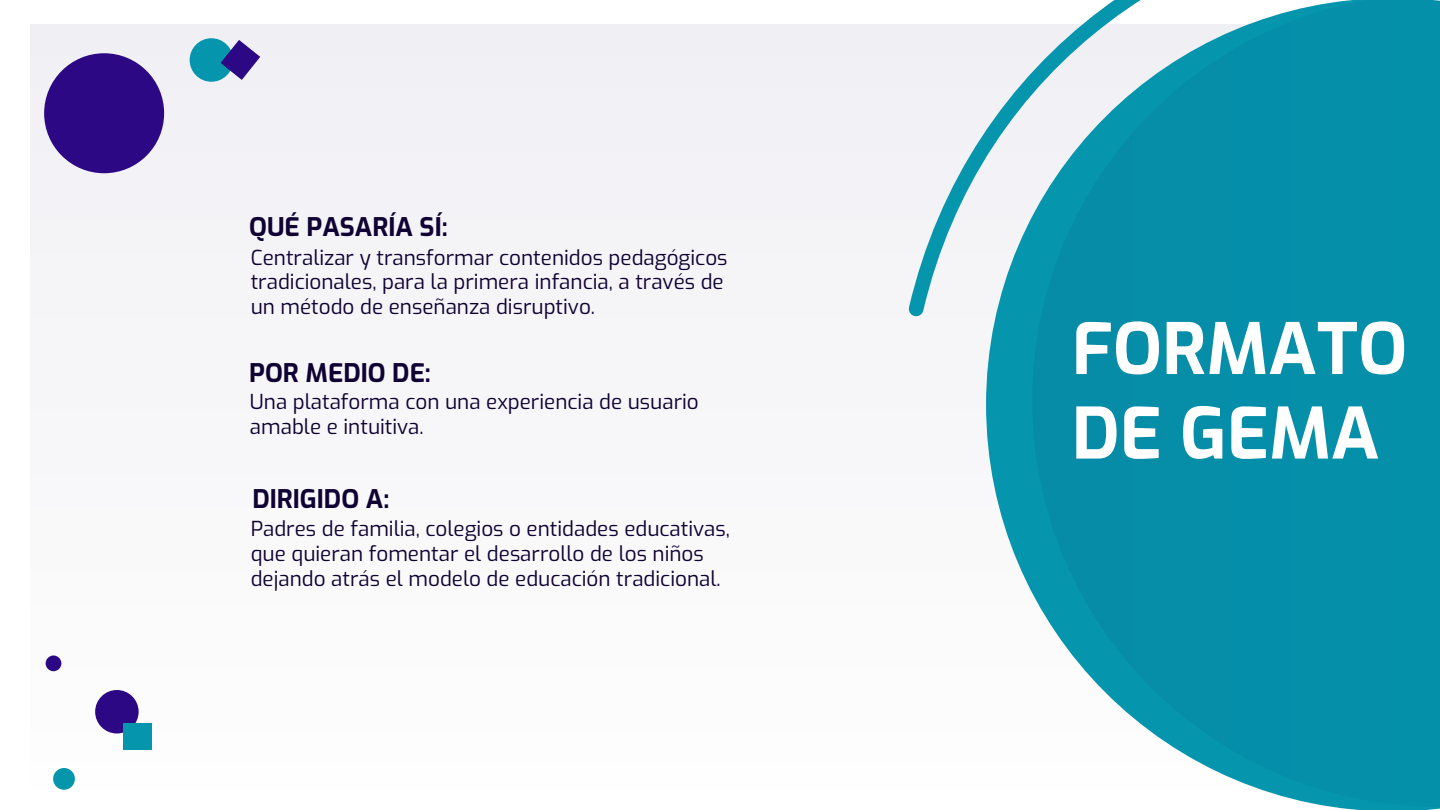
<style>
.page{position:relative;width:1440px;height:810px;background:#fff}
.page>*{position:absolute;margin:0;border:0;box-sizing:border-box;transform-origin:0 0}
.t1{font:700 70.43px/84.5px "Exo";color:#fff}
.t2{font:700 25.58px "Exo";color:#100233}
.t3{font:20.62px/24.8px "Exo";color:#100233}
</style>
<div class="page">
<div style="left:31px;top:24px;width:1381px;height:766px;background:#f7f7f9"></div>
<svg style="left:986px;top:335px;width:454px;height:475px"></svg>
<svg style="left:1032px;top:335px;width:408px;height:472px;background:#239cb3"></svg>
<div style="left:44px;top:53px;width:120px;height:120px;background:#2c0884;border-radius:50%"></div>
<div style="left:190px;top:38px;width:43px;height:44px;background:#0595ad;border-radius:50%"></div>
<svg style="left:221px;top:40px;width:39px;height:40px"></svg>
<div style="left:95px;top:690px;width:44px;height:44px;background:#2c0884;border-radius:50%"></div>
<div style="left:53px;top:768px;width:22px;height:22px;background:#0595ad;border-radius:50%"></div>
<div style="left:46px;top:656px;width:15px;height:15px;background:#2c0884;border-radius:50%"></div>
<div style="left:124px;top:723px;width:28px;height:27px;background:#0595ad"></div>
<svg style="left:908px;top:0;width:532px;height:335px"></svg>
<p class="t2" style="left:249px;top:208px;width:200px">QUÉ PASARÍA SÍ:</p>
<p class="t3" style="left:251px;top:244px;width:478px">Centralizar y transformar contenidos pedagógicos tradicionales, para la primera infancia, a través de un método de enseñanza disruptivo.</p>
<p class="t2" style="left:249px;top:353px;width:183px">POR MEDIO DE:</p>
<p class="t3" style="left:250px;top:388px;width:450px">Una plataforma con una experiencia de usuario amable e intuitiva.</p>
<p class="t2" style="left:252px;top:479px;width:138px">DIRIGIDO A:</p>
<p class="t3" style="left:251px;top:515px;width:481px">Padres de familia, colegios o entidades educativas, que quieran fomentar el desarrollo de los niños dejando atrás el modelo de educación tradicional.</p>
<h1 class="t1" style="left:1072px;top:302px;width:337px">FORMATO<br>DE GEMA</h1>
</div>
